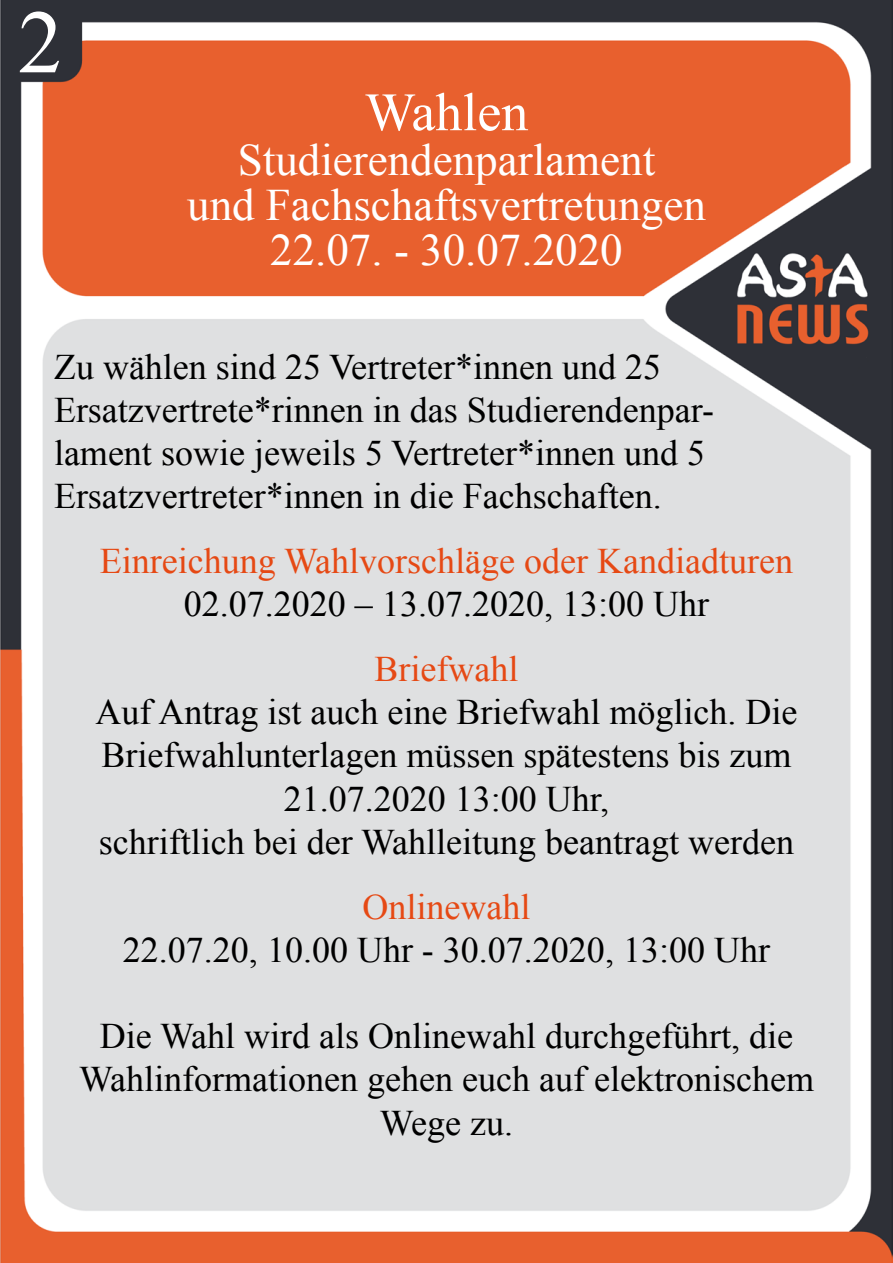
<style>
.page{position:relative;width:893px;height:1263px;background:#fff}
.page>*{position:absolute;margin:0;border:0;box-sizing:border-box;transform-origin:0 0}
.t1{font:90px "Times New Roman";color:#fff}
.t2{font:54px "Times New Roman";color:#fff}
.t3{font:45px/45px "Times New Roman";color:#fff;text-align:center}
.t4{font:36px/43.2px "Times New Roman";color:#000;text-align:center}
.t5{font:36px "Times New Roman";color:#e64914}
</style>
<div class="page">
<img style="left:0;top:0;width:893px;height:1263px">
<h1 class="t1" style="left:18px;top:-18px;width:46px">2</h1>
<h2 class="t2" style="left:365px;top:76px;width:165px">Wahlen</h2>
<p class="t3" style="left:187px;top:137px;width:520px">Studierendenparlament<br>und Fachschaftsvertretungen<br>22.07. - 30.07.2020</p>
<p class="t4" style="left:54px;top:344px;width:662px;text-align:left">Zu wählen sind 25 Vertreter*innen und 25<br>Ersatzvertrete*rinnen in das Studierendenpar&shy;lament sowie jeweils 5 Vertreter*innen und 5<br>Ersatzvertreter*innen in die Fachschaften.</p>
<p class="t5" style="left:100px;top:537px;width:695px">Einreichung Wahlvorschläge oder Kandiadturen</p>
<p class="t4" style="left:184px;top:582px;width:526px">02.07.2020 – 13.07.2020, 13:00 Uhr</p>
<p class="t5" style="left:374px;top:645px;width:145px">Briefwahl</p>
<p class="t4" style="left:96px;top:690px;width:703px">Auf Antrag ist auch eine Briefwahl möglich. Die Briefwahlunterlagen müssen spätestens bis zum 21.07.2020 13:00 Uhr,<br>schriftlich bei der Wahlleitung beantragt werden</p>
<p class="t5" style="left:362px;top:882px;width:169px">Onlinewahl</p>
<p class="t4" style="left:123px;top:928px;width:648px">22.07.20, 10.00 Uhr - 30.07.2020, 13:00 Uhr</p>
<p class="t4" style="left:79px;top:1014px;width:736px">Die Wahl wird als Onlinewahl durchgeführt, die<br>Wahlinformationen gehen euch auf elektronischem<br>Wege zu.</p>
</div>
